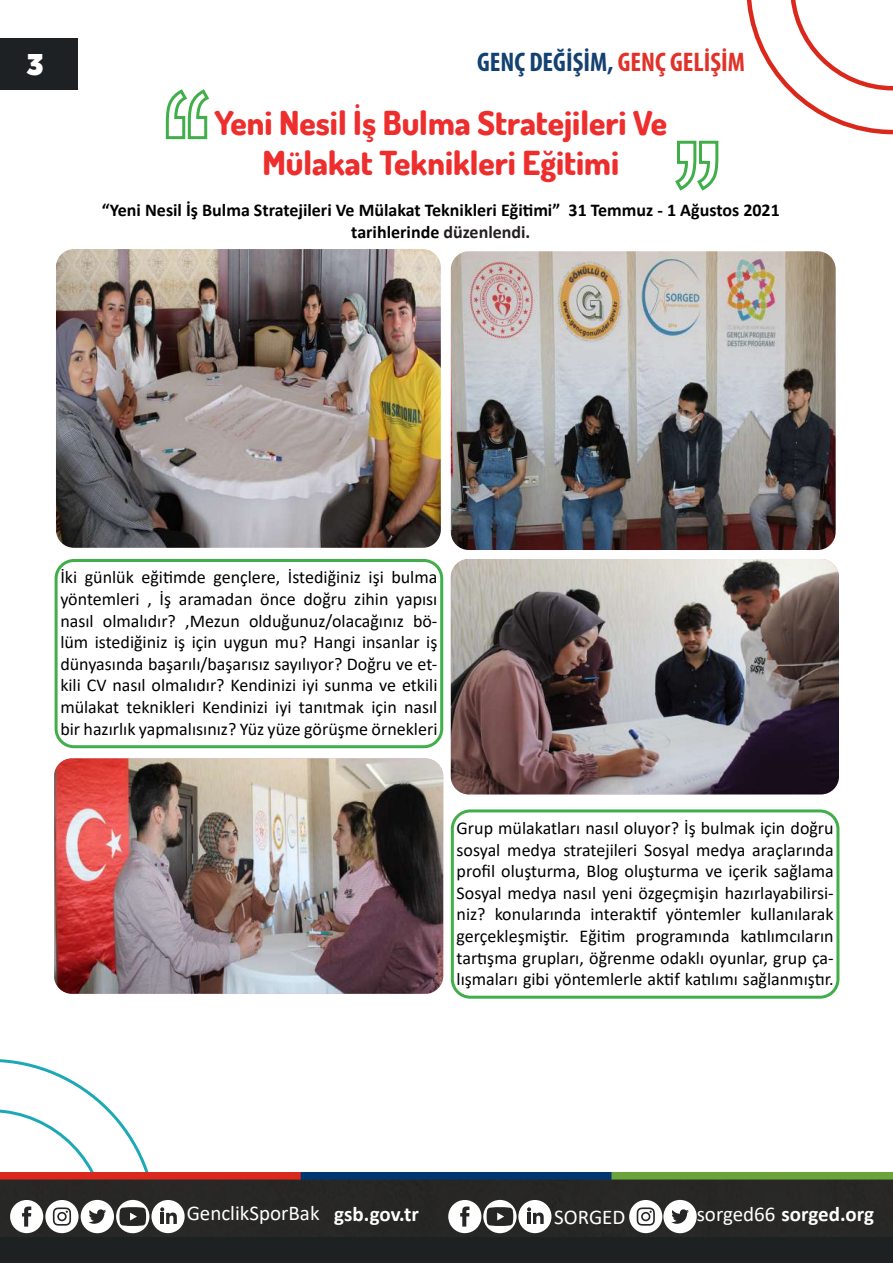
<style>
.page{position:relative;width:893px;height:1263px;background:#fff}
.page>*{position:absolute;margin:0;border:0;box-sizing:border-box;transform-origin:0 0}
.t1{font:800 33px/39.6px "Dosis";color:#ee2d2d;text-align:center}
.t2{font:900 30px "Gotham Narrow";color:#fff}
.t3{font:700 condensed 27px "Myriad Pro";color:#e13229}
.t4{font:21px "Calibri";color:#fff}
.t5{font:700 21px "Calibri";color:#fff}
.t6{font:18px/21.6px "Calibri";color:#000001;text-align:justify}
.t7{font:700 18px/21.6px "Calibri";color:#000001;text-align:center}
.s1{color:#124172}
.s2{color:#16406f}
.s3{color:#231f20}
.s4{font-weight:700}
.s5{font-weight:400}
</style>
<div class="page">
<svg style="left:746px;top:0;width:147px;height:135px"></svg>
<div style="left:0;top:38px;width:78px;height:51px;background:#1d2123"></div>
<img style="left:56px;top:249px;width:385px;height:299px">
<div style="left:55px;top:559px;width:388px;height:189px;border:3px solid #40ae49;border-radius:18px"></div>
<div style="left:451px;top:809px;width:388px;height:190px;border:3px solid #40ae49;border-radius:18px"></div>
<img style="left:54px;top:758px;width:389px;height:236px">
<img style="left:451px;top:559px;width:388px;height:235px">
<svg style="left:675px;top:140px;width:44px;height:51px"></svg>
<svg style="left:165px;top:89px;width:44px;height:51px"></svg>
<img style="left:451px;top:251px;width:385px;height:299px">
<img style="left:177px;top:1172px;width:716px;height:65px">
<div style="left:0;top:1237px;width:893px;height:26px;background:#1e2122"></div>
<div style="left:151px;top:1200px;width:34px;height:33px;background:#fff;border-radius:17px"></div>
<svg style="left:0;top:1059px;width:177px;height:178px"></svg>
<div style="left:448px;top:1200px;width:33px;height:33px;background:#fff;border-radius:17px"></div>
<svg style="left:460px;top:1206px;width:9px;height:20px"></svg>
<div style="left:629px;top:1200px;width:33px;height:33px;background:#fff;border-radius:17px"></div>
<svg style="left:637px;top:1207px;width:18px;height:19px"></svg>
<div style="left:663px;top:1200px;width:34px;height:33px;background:#fff;border-radius:17px"></div>
<svg style="left:671px;top:1209px;width:18px;height:15px"></svg>
<svg style="left:483px;top:1200px;width:34px;height:33px"></svg>
<svg style="left:487px;top:1207px;width:26px;height:19px"></svg>
<div style="left:518px;top:1200px;width:33px;height:33px;background:#fff;border-radius:17px"></div>
<svg style="left:527px;top:1207px;width:17px;height:17px"></svg>
<h2 class="t2" style="left:27px;top:44px;width:18px">3</h2>
<h3 class="t3" style="left:477px;top:45px;width:269px"><span class="s1">GENÇ DEĞ</span><span class="s2">İŞİM,</span> GENÇ GELİŞİM</h3>
<h1 class="t1" style="left:214px;top:103px;width:454px">Yeni Nesil İş Bulma Stratejileri Ve<br>Mülakat Teknikleri Eğitimi</h1>
<p class="t7" style="left:102px;top:199px;width:679px">“Yeni Nesil İş Bulma Stratejileri Ve Mülakat Teknikleri Eğitimi” 31 Temmuz - 1 Ağustos 2021 tarihlerinde <span class="s3">düzenlendi.</span></p>
<p class="t6" style="left:60px;top:566px;width:379px">İki günlük eğitimde gençlere, İstediğiniz işi bulma yöntemleri , İş aramadan önce doğru zihin yapısı nasıl olmalıdır? ,Mezun olduğunuz/olacağınız bö&shy;lüm istediğiniz iş için uygun mu? Hangi insanlar iş dünyasında başarılı/başarısız sayılıyor? Doğru ve et&shy;kili CV nasıl olmalıdır? Kendinizi iyi sunma ve etkili mülakat teknikleri Kendinizi iyi tanıtmak için nasıl bir hazırlık yapmalısınız? Yüz yüze görüşme örnekleri</p>
<p class="t6" style="left:457px;top:817px;width:379px">Grup mülakatları nasıl oluyor? İş bulmak için doğru sosyal medya stratejileri Sosyal medya araçlarında profil oluşturma, Blog oluşturma ve içerik sağlama Sosyal medya nasıl yeni özgeçmişin hazırlayabilirsi&shy;niz? konularında interaktif yöntemler kullanılarak gerçekleşmiştir. Eğitim programında katılımcıların tartışma grupları, öğrenme odaklı oyunlar, grup ça&shy;lışmaları gibi yöntemlerle aktif katılımı sağlanmıştır.</p>
<p class="t4" style="left:187px;top:1199px;width:234px">GenclikSporBak <span class="s4">gsb.gov.tr</span></p>
<p class="t4" style="left:554px;top:1202px;width:73px">SORGED</p>
<p class="t5" style="left:697px;top:1199px;width:179px"><span class="s5">sorged66</span> sorged.org</p>
</div>
